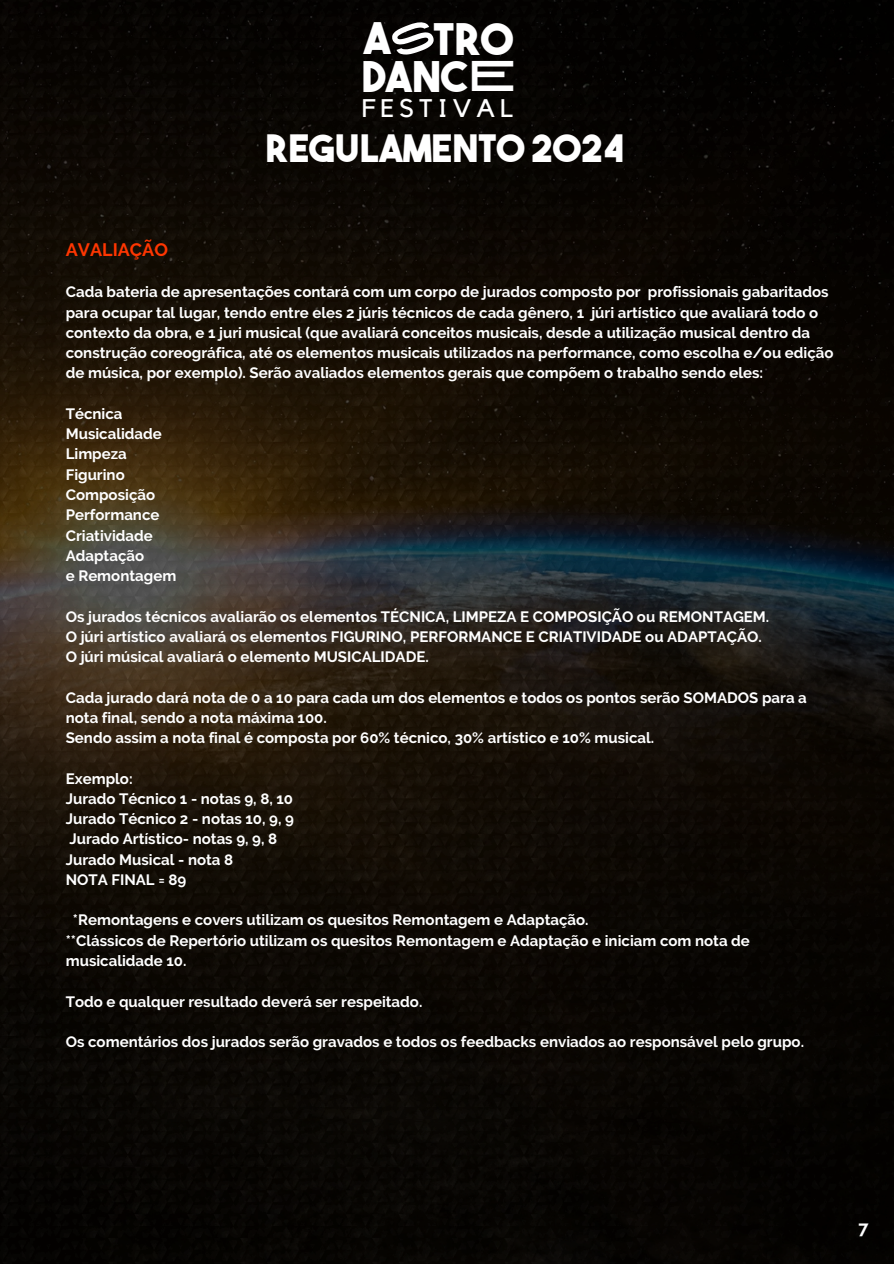
<style>
.page{position:relative;width:894px;height:1264px;background:#fff}
.page>*{position:absolute;margin:0;border:0;box-sizing:border-box;transform-origin:0 0}
.t1{font:43.35px "The Bold Font";color:#fff}
.t2{font:42.15px "The Bold Font";color:#fff}
.t3{font:37.65px "The Bold Font";color:#fff}
.t4{font:25.35px "Kollektif";letter-spacing:.2em;color:#fff}
.t5{font:700 18px "Raleway";color:#ff3601}
.t6{font:700 18px "Raleway";color:#fff}
.t7{font:700 15px/20.2px "Raleway";color:#fff}
.s1{font-family:"High Cruiser";font-size:43.05px}
</style>
<div class="page">
<img style="left:0;top:0;width:893px;height:1263px">
<div style="left:389px;top:18px;width:47px;height:41px;background:#040200"></div>
<p class="t1" style="left:363px;top:22px;width:151px">A TRO</p>
<h2 class="t2" style="left:362px;top:61px;width:155px">DANC<span class="s1">E</span></h2>
<h3 class="t4" style="left:361px;top:97px;width:153px">FESTIVAL</h3>
<h1 class="t3" style="left:265px;top:134px;width:360px">REGULAMENTO 2024</h1>
<h2 class="t5" style="left:66px;top:239px;width:104px">AVALIAÇÃO</h2>
<p class="t7" style="left:66px;top:282px;width:769px">Cada bateria de apresentações contará com um corpo de jurados composto por profissionais gabaritados para ocupar tal lugar, tendo entre eles 2 júris técnicos de cada gênero, 1 júri artístico que avaliará todo o contexto da obra, e 1 juri musical (que avaliará conceitos musicais, desde a utilização musical dentro da construção coreográfica, até os elementos musicais utilizados na performance, como escolha e/ou edição de música, por exemplo). Serão avaliados elementos gerais que compõem o trabalho sendo eles:</p>
<p class="t7" style="left:66px;top:403px;width:58px">Técnica</p>
<p class="t7" style="left:66px;top:424px;width:98px">Musicalidade</p>
<p class="t7" style="left:66px;top:444px;width:63px">Limpeza</p>
<p class="t7" style="left:66px;top:464px;width:60px">Figurino</p>
<p class="t7" style="left:66px;top:484px;width:91px">Composição</p>
<p class="t7" style="left:66px;top:505px;width:95px">Performance</p>
<p class="t7" style="left:66px;top:525px;width:89px">Criatividade</p>
<p class="t7" style="left:66px;top:545px;width:80px">Adaptação</p>
<p class="t7" style="left:66px;top:565px;width:112px">e Remontagem</p>
<p class="t7" style="left:66px;top:606px;width:704px">Os jurados técnicos avaliarão os elementos TÉCNICA, LIMPEZA E COMPOSIÇÃO ou REMONTAGEM.</p>
<p class="t7" style="left:66px;top:626px;width:697px">O júri artístico avaliará os elementos FIGURINO, PERFORMANCE E CRIATIVIDADE ou ADAPTAÇÃO.</p>
<p class="t7" style="left:66px;top:646px;width:364px">O júri músical avaliará o elemento MUSICALIDADE.</p>
<p class="t7" style="left:66px;top:687px;width:742px">Cada jurado dará nota de 0 a 10 para cada um dos elementos e todos os pontos serão SOMADOS para a nota final, sendo a nota máxima 100.</p>
<p class="t7" style="left:66px;top:727px;width:590px">Sendo assim a nota final é composta por 60% técnico, 30% artístico e 10% musical.</p>
<p class="t7" style="left:66px;top:768px;width:68px">Exemplo:</p>
<p class="t7" style="left:66px;top:788px;width:229px">Jurado Técnico 1 - notas 9, 8, 10</p>
<p class="t7" style="left:66px;top:808px;width:230px">Jurado Técnico 2 - notas 10, 9, 9</p>
<p class="t7" style="left:69px;top:829px;width:209px">Jurado Artístico- notas 9, 9, 8</p>
<p class="t7" style="left:66px;top:849px;width:169px">Jurado Musical - nota 8</p>
<p class="t7" style="left:66px;top:869px;width:122px">NOTA FINAL = 89</p>
<p class="t7" style="left:73px;top:910px;width:517px">*Remontagens e covers utilizam os quesitos Remontagem e Adaptação.</p>
<p class="t7" style="left:66px;top:930px;width:685px">**Clássicos de Repertório utilizam os quesitos Remontagem e Adaptação e iniciam com nota de musicalidade 10.</p>
<p class="t7" style="left:66px;top:991px;width:358px">Todo e qualquer resultado deverá ser respeitado.</p>
<p class="t7" style="left:66px;top:1031px;width:739px">Os comentários dos jurados serão gravados e todos os feedbacks enviados ao responsável pelo grupo.</p>
<p class="t6" style="left:858px;top:1217px;width:12px">7</p>
</div>
